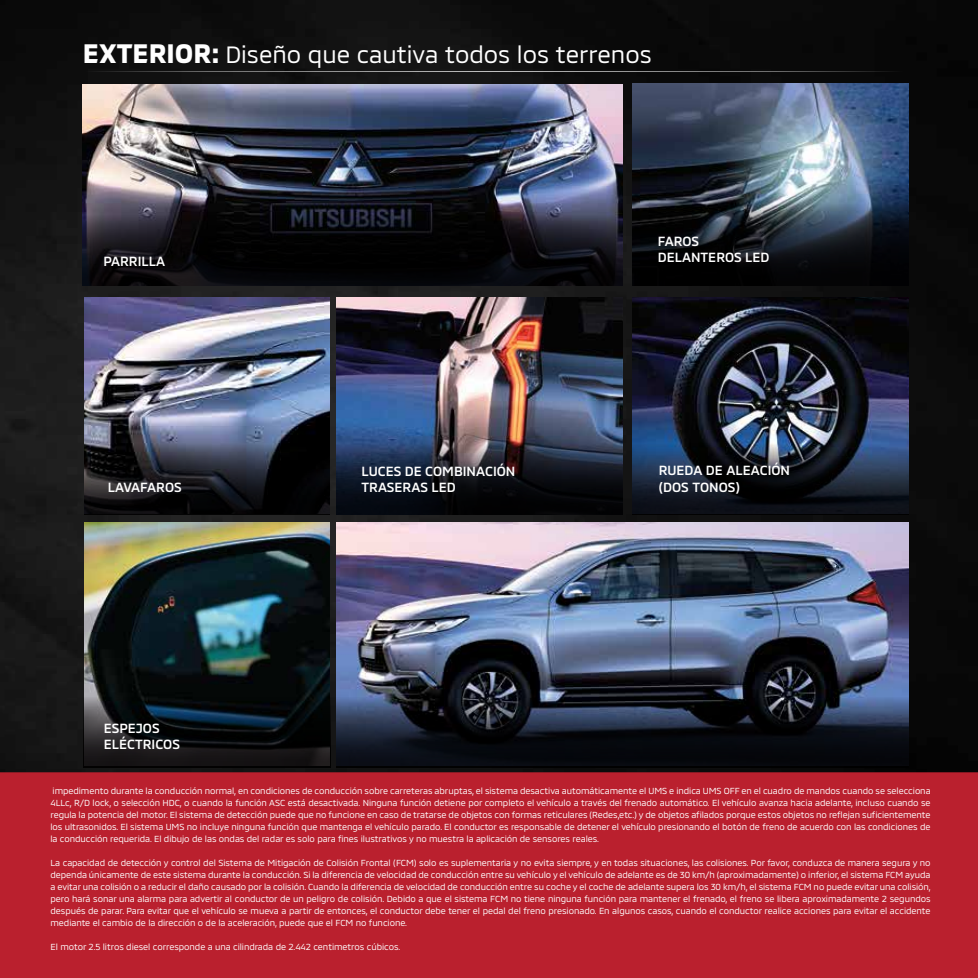
<style>
.page{position:relative;width:978px;height:978px;background:#fff}
.page>*{position:absolute;margin:0;border:0;box-sizing:border-box;transform-origin:0 0}
.t1{font:24px "MMCOFFICE";color:#fff}
.t2{font:500 13.5px/16.2px "MMCOFFICE";color:#fff}
.t3{font:9px/12px "MMC";letter-spacing:-.005em;color:#fff;text-align:justify}
.s1{font-weight:700;font-size:27.15px}
</style>
<div class="page">
<img style="left:0;top:0;width:978px;height:772px">
<svg style="left:84px;top:71px;width:821px;height:1px"></svg>
<img style="left:632px;top:83px;width:277px;height:116px">
<img style="left:83px;top:85px;width:539px;height:127px">
<img style="left:84px;top:298px;width:245px;height:142px">
<img style="left:337px;top:297px;width:285px;height:143px">
<img style="left:632px;top:298px;width:277px;height:142px">
<img style="left:85px;top:523px;width:244px;height:170px">
<img style="left:336px;top:523px;width:573px;height:170px">
<svg style="left:84px;top:693px;width:247px;height:74px;background:#111519"></svg>
<svg style="left:84px;top:440px;width:245px;height:74px;background:#1a1c22"></svg>
<svg style="left:632px;top:199px;width:277px;height:87px;background:#171c23"></svg>
<svg style="left:337px;top:440px;width:285px;height:74px;background:#191e2a"></svg>
<svg style="left:632px;top:440px;width:277px;height:74px;background:#182333"></svg>
<svg style="left:336px;top:693px;width:573px;height:74px;background:#161c27"></svg>
<svg style="left:83px;top:212px;width:539px;height:74px;background:#0d0d11"></svg>
<div style="left:0;top:772px;width:978px;height:206px;background:#ba202e"></div>
<h1 class="t1" style="left:83px;top:35px;width:570px"><span class="s1">EXTERIOR:</span> Diseño que cautiva todos los terrenos</h1>
<h2 class="t2" style="left:103px;top:251px;width:63px">PARRILLA</h2>
<h2 class="t2" style="left:658px;top:232px;width:113px">FAROS<br>DELANTEROS LED</h2>
<h2 class="t2" style="left:108px;top:478px;width:75px">LAVAFAROS</h2>
<h2 class="t2" style="left:104px;top:719px;width:78px">ESPEJOS<br>ELÉCTRICOS</h2>
<h2 class="t2" style="left:361px;top:462px;width:156px">LUCES DE COMBINACIÓN<br>TRASERAS LED</h2>
<h2 class="t2" style="left:659px;top:461px;width:133px">RUEDA DE ALEACIÓN (DOS TONOS)</h2>
<p class="t3" style="left:51px;top:784px;width:882px">impedimento durante la conducción normal, en condiciones de conducción sobre carreteras abruptas, el sistema desactiva automáticamente el UMS e indica UMS OFF en el cuadro de mandos cuando se selecciona 4LLc, R/D lock, o selección HDC, o cuando la función ASC está desactivada. Ninguna función detiene por completo el vehículo a través del frenado automático. El vehículo avanza hacia adelante, incluso cuando se regula la potencia del motor. El sistema de detección puede que no funcione en caso de tratarse de objetos con formas reticulares (Redes,etc.) y de objetos afilados porque estos objetos no reflejan suficientemente los ultrasonidos. El sistema UMS no incluye ninguna función que mantenga el vehículo parado. El conductor es responsable de detener el vehículo presionando el botón de freno de acuerdo con las condiciones de la conducción requerida. El dibujo de las ondas del radar es solo para fines ilustrativos y no muestra la aplicación de sensores reales.</p>
<p class="t3" style="left:51px;top:856px;width:882px">La capacidad de detección y control del Sistema de Mitigación de Colisión Frontal (FCM) solo es suplementaria y no evita siempre, y en todas situaciones, las colisiones. Por favor, conduzca de manera segura y no dependa únicamente de este sistema durante la conducción. Si la diferencia de velocidad de conducción entre su vehículo y el vehículo de adelante es de 30 km/h (aproximadamente) o inferior, el sistema FCM ayuda a evitar una colisión o a reducir el daño causado por la colisión. Cuando la diferencia de velocidad de conducción entre su coche y el coche de adelante supera los 30 km/h, el sistema FCM no puede evitar una colisión, pero hará sonar una alarma para advertir al conductor de un peligro de colisión. Debido a que el sistema FCM no tiene ninguna función para mantener el frenado, el freno se libera aproximadamente 2 segundos después de parar. Para evitar que el vehículo se mueva a partir de entonces, el conductor debe tener el pedal del freno presionado. En algunos casos, cuando el conductor realice acciones para evitar el accidente mediante el cambio de la dirección o de la aceleración, puede que el FCM no funcione.</p>
<p class="t3" style="left:51px;top:940px;width:351px">El motor 2.5 litros diesel corresponde a una cilindrada de 2.442 centimetros cúbicos.</p>
</div>
